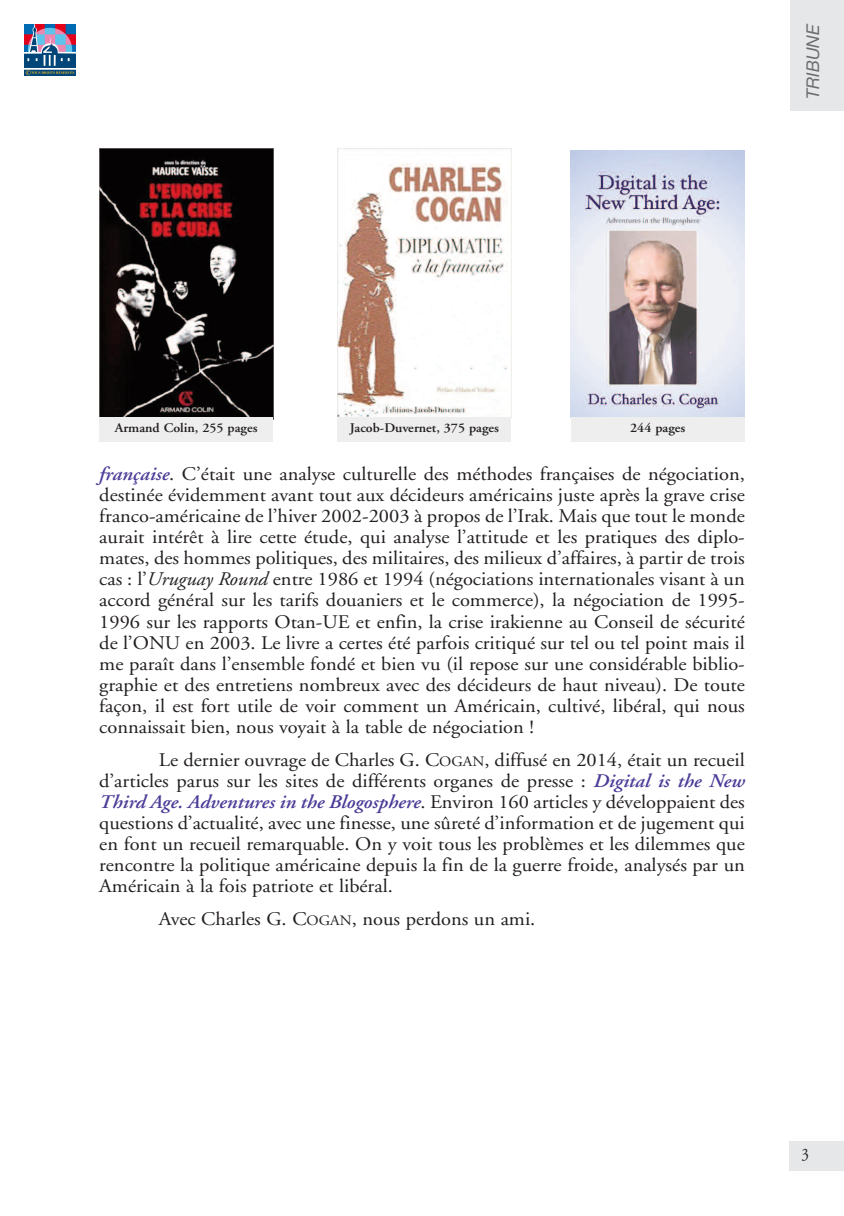
<style>
.page{position:relative;width:844px;height:1216px;background:#fff}
.page>*{position:absolute;margin:0;border:0;box-sizing:border-box;transform-origin:0 0}
.t1{font:19.25px/21px "Adobe Garamond";color:#231f20;text-align:justify;scale:1.06 1}
.t2{font:italic 17.5px "Helvetica Neue";color:#6c6d70}
.t3{font:17.5px "Adobe Garamond";color:#231f20;scale:.85 1}
.t4{font:600 13.12px "Adobe Garamond";color:#231f20;scale:1.06 1}
.s1{font-weight:600;font-style:italic;color:#4d3c98}
.s2{font-style:italic}
.s3{font-size:14.35px}
</style>
<div class="page">
<div style="left:789px;top:1141px;width:54px;height:30px;background:#e6e7e9"></div>
<div style="left:790px;top:0;width:53px;height:111px;background:#e6e7e9"></div>
<img style="left:99px;top:149px;width:174px;height:268px">
<div style="left:99px;top:417px;width:174px;height:24px;background:#eeeeef"></div>
<img style="left:337px;top:149px;width:174px;height:268px">
<div style="left:337px;top:417px;width:174px;height:24px;background:#eeeeef"></div>
<img style="left:570px;top:151px;width:174px;height:266px">
<div style="left:570px;top:417px;width:174px;height:24px;background:#eeeeef"></div>
<img style="left:25px;top:25px;width:50px;height:51px">
<p class="t2" style="left:802px;top:99px;width:76px;rotate:-90deg">TRIBUNE</p>
<p class="t4" style="left:115px;top:423px;width:136px">Armand Colin, 255 pages</p>
<p class="t4" style="left:350px;top:423px;width:142px">Jacob-Duvernet, 375 pages</p>
<p class="t4" style="left:630px;top:423px;width:54px">244 pages</p>
<p class="t1" style="left:99px;top:465px;width:610px"><span class="s1">française</span>. C’était une analyse culturelle des méthodes françaises de négociation, destinée évidemment avant tout aux décideurs américains juste après la grave crise franco-américaine de l’hiver 2002-2003 à propos de l’Irak. Mais que tout le monde aurait intérêt à lire cette étude, qui analyse l’attitude et les pratiques des diplo&shy;mates, des hommes politiques, des militaires, des milieux d’affaires, à partir de trois cas : l’<span class="s2">Uruguay Round</span> entre 1986 et 1994 (négociations internationales visant à un accord général sur les tarifs douaniers et le commerce), la négociation de 1995- 1996 sur les rapports Otan-UE et enfin, la crise irakienne au Conseil de sécurité de l’ONU en 2003. Le livre a certes été parfois critiqué sur tel ou tel point mais il me paraît dans l’ensemble fondé et bien vu (il repose sur une considérable biblio&shy;graphie et des entretiens nombreux avec des décideurs de haut niveau). De toute façon, il est fort utile de voir comment un Américain, cultivé, libéral, qui nous connaissait bien, nous voyait à la table de négociation !</p>
<p class="t1" style="left:99px;top:751px;width:610px;text-indent:60px">Le dernier ouvrage de Charles G. C<span class="s3">OGAN</span>, diffusé en 2014, était un recueil d’articles parus sur les sites de différents organes de presse : <span class="s1">Digital is the New Third Age. Adventures in the Blogosphere</span>. Environ 160 articles y développaient des questions d’actualité, avec une finesse, une sûreté d’information et de jugement qui en font un recueil remarquable. On y voit tous les problèmes et les dilemmes que rencontre la politique américaine depuis la fin de la guerre froide, analysés par un Américain à la fois patriote et libéral.</p>
<p class="t1" style="left:159px;top:910px;width:356px">Avec Charles G. C<span class="s3">OGAN</span>, nous perdons un ami.</p>
<p class="t3" style="left:801px;top:1147px;width:10px">3</p>
</div>
